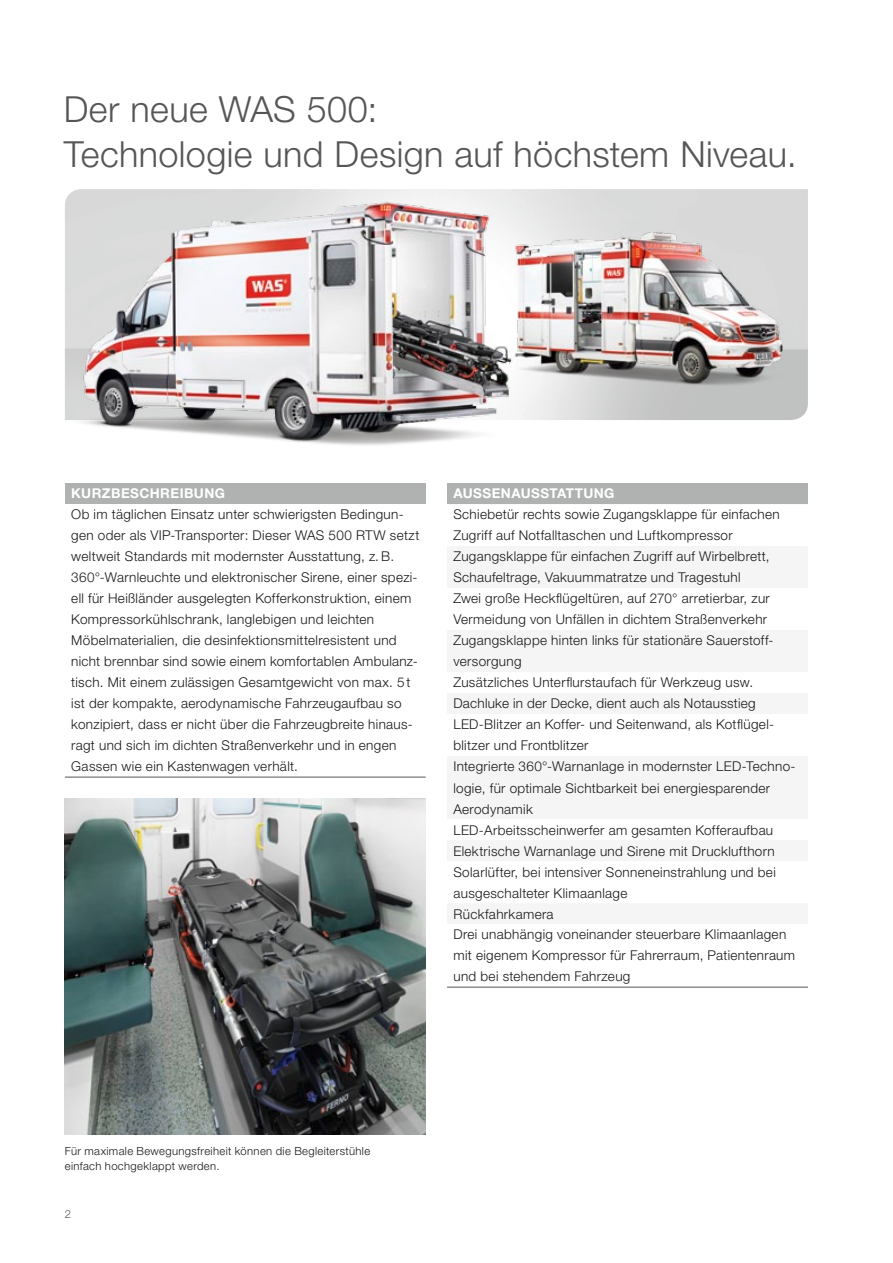
<style>
.page{position:relative;width:893px;height:1263px;background:#fff}
.page>*{position:absolute;margin:0;border:0;box-sizing:border-box;transform-origin:0 0}
.t1{font:300 36px/45px "Helvetica Neue LT Pro";letter-spacing:.01em;color:#565655}
.t2{font:300 13.5px/21px "Helvetica Neue LT Pro";letter-spacing:.025em;color:#1a1918}
.t3{font:700 13.5px "Helvetica Neue LT Pro";letter-spacing:.03em;color:#fff}
.t4{font:300 11.25px/15px "Helvetica Neue LT Pro";letter-spacing:.03em;color:#1a1918}
.t5{font:300 11.25px "Helvetica Neue LT Pro";color:#565655}
</style>
<div class="page">
<img style="left:65px;top:189px;width:453px;height:256px">
<img style="left:498px;top:210px;width:293px;height:195px">
<div style="left:65px;top:483px;width:361px;height:21px;background:#b0b2b2"></div>
<hr style="left:65px;top:777px;width:361px;height:1px;background:#565655">
<div style="left:447px;top:483px;width:361px;height:21px;background:#b0b2b2"></div>
<hr style="left:447px;top:987px;width:361px;height:1px;background:#565655">
<img style="left:65px;top:798px;width:361px;height:336px">
<h1 class="t1" style="left:64px;top:86px;width:734px">Der neue WAS 500:<br>Technologie und Design auf höchstem Niveau.</h1>
<p class="t3" style="left:71px;top:485px;width:155px">KURZBESCHREIBUNG</p>
<p class="t2" style="left:71px;top:504px;width:350px">Ob im täglichen Einsatz unter schwierigsten Bedingun&shy;gen oder als VIP-Transporter: Dieser WAS 500 RTW setzt weltweit Standards mit modernster Ausstattung, z.B.<br>360°-Warnleuchte und elektronischer Sirene, einer spezi&shy;ell für Heißländer ausgelegten Kofferkonstruktion, einem Kompressorkühlschrank, langlebigen und leichten Möbelmaterialien, die desinfektionsmittelresistent und nicht brennbar sind sowie einem komfortablen Ambulanz&shy;tisch. Mit einem zulässigen Gesamtgewicht von max. 5 t ist der kompakte, aerodynamische Fahrzeugaufbau so konzipiert, dass er nicht über die Fahrzeugbreite hinaus&shy;ragt und sich im dichten Straßenverkehr und in engen Gassen wie ein Kastenwagen verhält.</p>
<p class="t3" style="left:453px;top:485px;width:163px">AUSSENAUSSTATTUNG</p>
<p class="t2" style="left:453px;top:504px;width:344px">Schiebetür rechts sowie Zugangsklappe für einfachen Zugriff auf Notfalltaschen und Luftkompressor Zugangsklappe für einfachen Zugriff auf Wirbelbrett, Schaufeltrage, Vakuummatratze und Tragestuhl<br>Zwei große Heckflügeltüren, auf 270° arretierbar, zur Vermeidung von Unfällen in dichtem Straßenverkehr Zugangsklappe hinten links für stationäre Sauerstoff&shy;versorgung<br>Zusätzliches Unterflurstaufach für Werkzeug usw.<br>Dachluke in der Decke, dient auch als Notausstieg LED-Blitzer an Koffer- und Seitenwand, als Kotflügel&shy;blitzer und Frontblitzer<br>Integrierte 360°-Warnanlage in modernster LED-Techno&shy;logie, für optimale Sichtbarkeit bei energiesparender Aerodynamik<br>LED-Arbeitsscheinwerfer am gesamten Kofferaufbau Elektrische Warnanlage und Sirene mit Drucklufthorn Solarlüfter, bei intensiver Sonneneinstrahlung und bei ausgeschalteter Klimaanlage<br>Rückfahrkamera<br>Drei unabhängig voneinander steuerbare Klimaanlagen mit eigenem Kompressor für Fahrerraum, Patientenraum und bei stehendem Fahrzeug</p>
<p class="t4" style="left:65px;top:1143px;width:307px">Für maximale Bewegungsfreiheit können die Begleiterstühle einfach hochgeklappt werden.</p>
<p class="t5" style="left:65px;top:1207px;width:8px">2</p>
</div>
